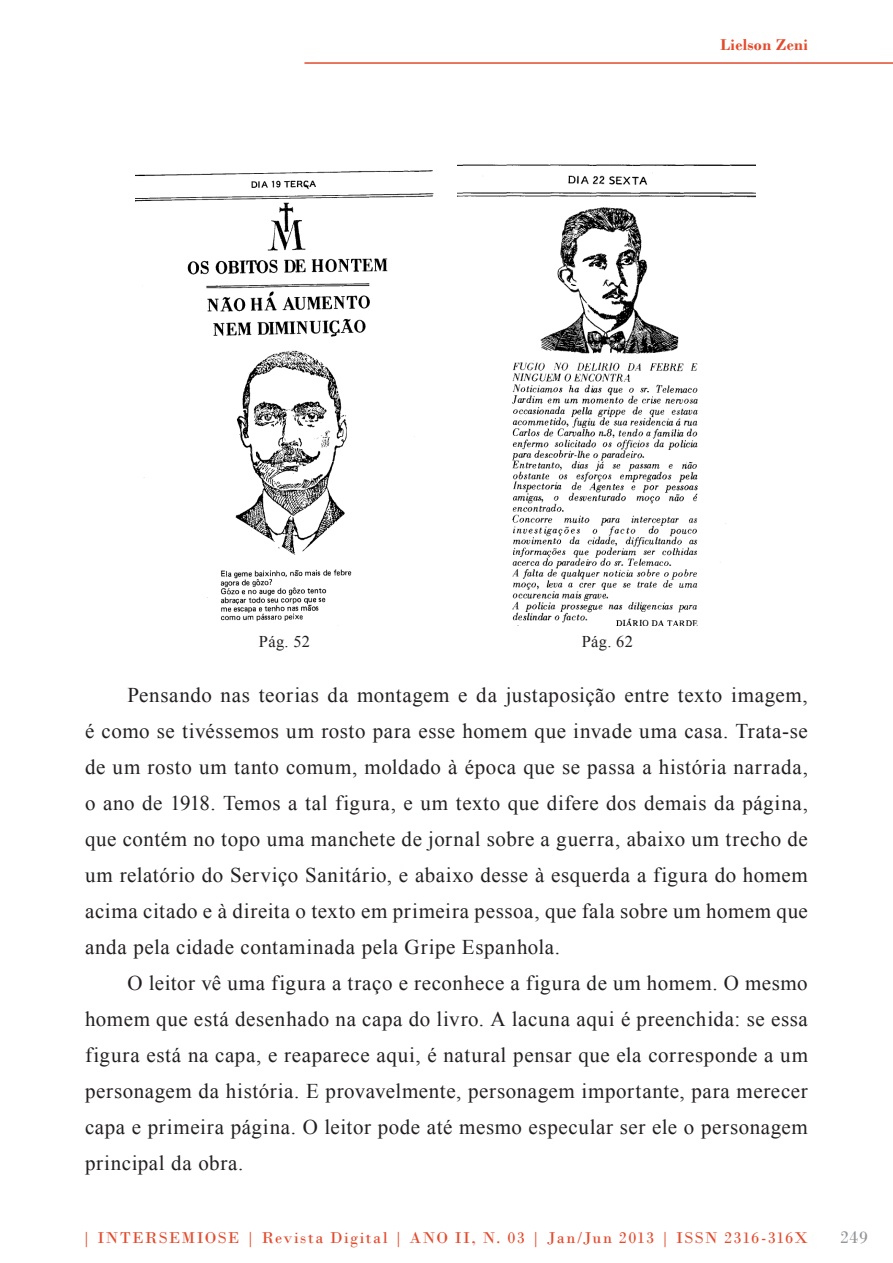
<style>
.page{position:relative;width:893px;height:1263px;background:#fff}
.page>*{position:absolute;margin:0;border:0;box-sizing:border-box;transform-origin:0 0}
.Corpo_REV{font:21px/36px "Times New Roman";letter-spacing:.03em;color:#231f20;text-align:justify}
.t1{font:18px "Bodoni";color:#939598}
.t2{font:16.5px "Bodoni";letter-spacing:.08em;color:#e34b2d}
.t3{font:16.5px "Times New Roman";letter-spacing:.02em;color:#231f20}
.t4{font:700 16.5px "Bodoni";letter-spacing:.02em;color:#e34b2d}
</style>
<div class="page">
<hr style="left:304px;top:62px;width:589px;height:2px;background:#e34b2d">
<img style="left:136px;top:170px;width:297px;height:452px">
<img style="left:457px;top:164px;width:298px;height:461px">
<p class="t4" style="left:720px;top:35px;width:89px">Lielson Zeni</p>
<p class="t3" style="left:259px;top:630px;width:53px">Pág. 52</p>
<p class="t3" style="left:582px;top:630px;width:53px">Pág. 62</p>
<p class="Corpo_REV" style="left:85px;top:677px;width:724px;text-indent:43px">Pensando nas teorias da montagem e da justaposição entre texto imagem, é como se tivéssemos um rosto para esse homem que invade uma casa. Trata-se de um rosto um tanto comum, moldado à época que se passa a história narrada, o ano de 1918. Temos a tal figura, e um texto que difere dos demais da página, que contém no topo uma manchete de jornal sobre a guerra, abaixo um trecho de um relatório do Serviço Sanitário, e abaixo desse à esquerda a figura do homem acima citado e à direita o texto em primeira pessoa, que fala sobre um homem que anda pela cidade contaminada pela Gripe Espanhola.</p>
<p class="Corpo_REV" style="left:85px;top:965px;width:724px;text-indent:43px">O leitor vê uma figura a traço e reconhece a figura de um homem. O mesmo homem que está desenhado na capa do livro. A lacuna aqui é preenchida: se essa figura está na capa, e reaparece aqui, é natural pensar que ela corresponde a um personagem da história. E provavelmente, personagem importante, para merecer capa e primeira página. O leitor pode até mesmo especular ser ele o personagem principal da obra.</p>
<p class="t2" style="left:82px;top:1228px;width:727px">| INTERSEMIOSE | Revista Digital | ANO II, N. 03 | Jan/Jun 2013 | ISSN 2316-316X</p>
<p class="t1" style="left:840px;top:1227px;width:29px">249</p>
</div>
